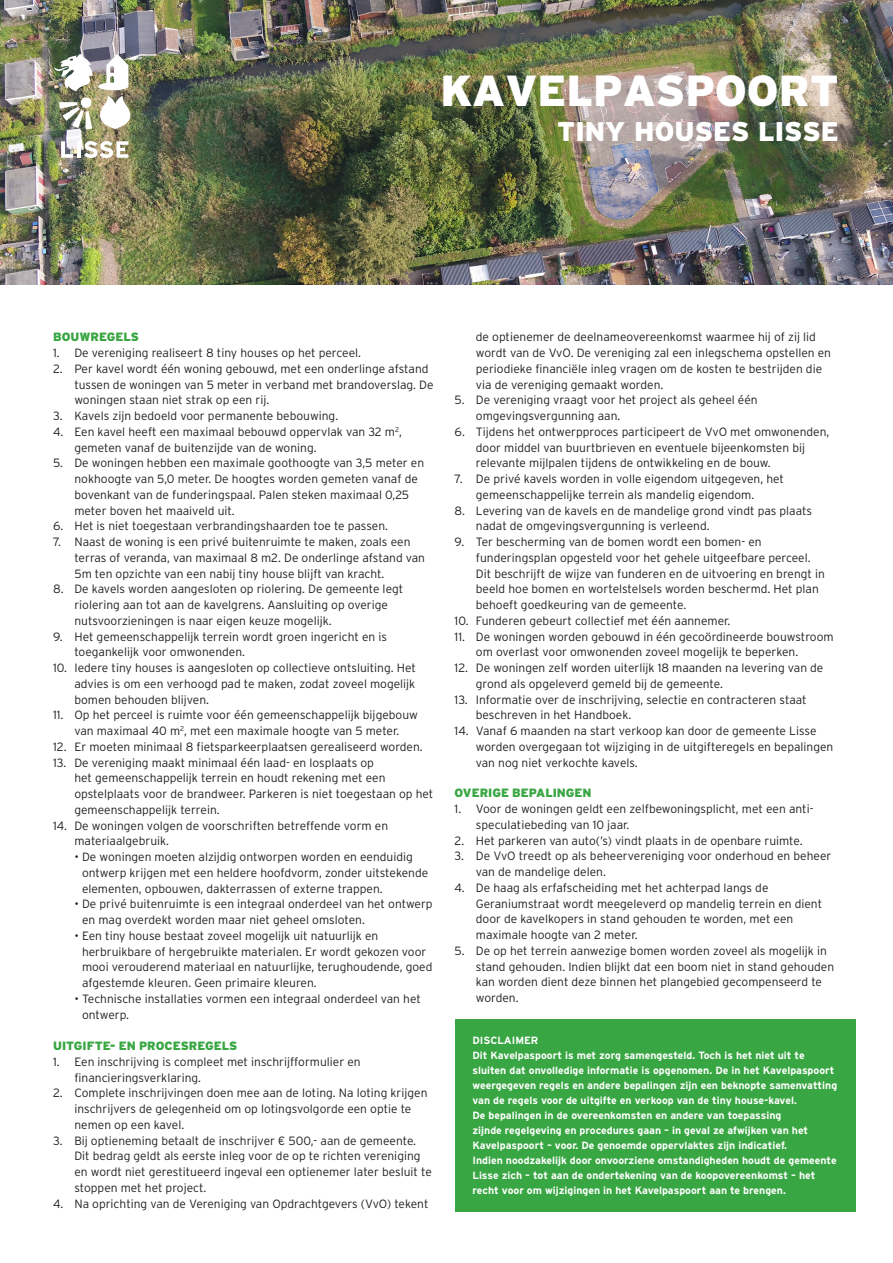
<style>
.page{position:relative;width:893px;height:1263px;background:#fff}
.page>*{position:absolute;margin:0;border:0;box-sizing:border-box;transform-origin:0 0}
.Titel{font:900 43.5px "Interstate";color:#fff}
.Titel-2{font:900 27px "Interstate";color:#fff}
.plat_inspring_nummer{font:300 12px/15.8px "Interstate";color:#231f20}
.kopje{font:900 12px "Interstate";color:#38a642}
.plat{font:900 12px "Interstate";color:#38a642}
.disclaimer{font:700 10.5px/15px "Interstate";color:#fff}
</style>
<div class="page">
<img style="left:0;top:0;width:893px;height:285px">
<svg style="left:61px;top:141px;width:12px;height:17px"></svg>
<hr style="left:77px;top:141px;width:4px;height:17px;background:#fff">
<svg style="left:84px;top:141px;width:44px;height:17px"></svg>
<img style="left:54px;top:54px;width:76px;height:75px">
<div style="left:455px;top:1019px;width:401px;height:192px;background:#38a642"></div>
<p class="Titel" style="left:440px;top:66px;width:400px">KAVELPASPOORT</p>
<p class="Titel-2" style="left:557px;top:116px;width:283px">TINY HOUSES LISSE</p>
<p class="kopje" style="left:53px;top:330px;width:87px">BOUWREGELS</p>
<p class="plat_inspring_nummer" style="left:53px;top:345px;width:309px">1. De vereniging realiseert 8 tiny houses op het perceel.</p>
<p class="plat_inspring_nummer" style="left:74px;top:361px;width:361px;text-indent:-21px">2. Per kavel wordt één woning gebouwd, met een onderlinge afstand tussen de woningen van 5 meter in verband met brandoverslag. De woningen staan niet strak op een rij.</p>
<p class="plat_inspring_nummer" style="left:53px;top:408px;width:287px">3. Kavels zijn bedoeld voor permanente bebouwing.</p>
<p class="plat_inspring_nummer" style="left:74px;top:424px;width:329px;text-indent:-21px">4. Een kavel heeft een maximaal bebouwd oppervlak van 32 m<sup>2</sup>, gemeten vanaf de buitenzijde van de woning.</p>
<p class="plat_inspring_nummer" style="left:74px;top:455px;width:351px;text-indent:-21px">5. De woningen hebben een maximale goothoogte van 3,5 meter en nokhoogte van 5,0 meter. De hoogtes worden gemeten vanaf de bovenkant van de funderingspaal. Palen steken maximaal 0,25 meter boven het maaiveld uit.</p>
<p class="plat_inspring_nummer" style="left:53px;top:518px;width:336px">6. Het is niet toegestaan verbrandingshaarden toe te passen.</p>
<p class="plat_inspring_nummer" style="left:74px;top:534px;width:352px;text-indent:-21px">7. Naast de woning is een privé buitenruimte te maken, zoals een terras of veranda, van maximaal 8 m2. De onderlinge afstand van<br>5m ten opzichte van een nabij tiny house blijft van kracht.</p>
<p class="plat_inspring_nummer" style="left:74px;top:581px;width:330px;text-indent:-21px">8. De kavels worden aangesloten op riolering. De gemeente legt riolering aan tot aan de kavelgrens. Aansluiting op overige nutsvoorzieningen is naar eigen keuze mogelijk.</p>
<p class="plat_inspring_nummer" style="left:74px;top:628px;width:314px;text-indent:-21px">9. Het gemeenschappelijk terrein wordt groen ingericht en is toegankelijk voor omwonenden.</p>
<p class="plat_inspring_nummer" style="left:74px;top:660px;width:343px;text-align:justify;text-indent:-21px">10. Iedere tiny houses is aangesloten op collectieve ontsluiting. Het advies is om een verhoogd pad te maken, zodat zoveel mogelijk bomen behouden blijven.</p>
<p class="plat_inspring_nummer" style="left:53px;top:707px;width:366px;text-align:center">11. Op het perceel is ruimte voor één gemeenschappelijk bijgebouw van maximaal 40 m<sup>2</sup>, met een maximale hoogte van 5 meter.</p>
<p class="plat_inspring_nummer" style="left:53px;top:739px;width:371px">12. Er moeten minimaal 8 fietsparkeerplaatsen gerealiseerd worden.</p>
<p class="plat_inspring_nummer" style="left:74px;top:754px;width:360px;text-indent:-21px">13. De vereniging maakt minimaal één laad- en losplaats op<br>het gemeenschappelijk terrein en houdt rekening met een opstelplaats voor de brandweer. Parkeren is niet toegestaan op het gemeenschappelijk terrein.</p>
<p class="plat_inspring_nummer" style="left:74px;top:817px;width:315px;text-indent:-21px">14. De woningen volgen de voorschriften betreffende vorm en materiaalgebruik.</p>
<p class="plat_inspring_nummer" style="left:82px;top:849px;width:348px;text-indent:-8px">• De woningen moeten alzijdig ontworpen worden en eenduidig ontwerp krijgen met een heldere hoofdvorm, zonder uitstekende elementen, opbouwen, dakterrassen of externe trappen.</p>
<p class="plat_inspring_nummer" style="left:82px;top:896px;width:352px;text-indent:-8px">• De privé buitenruimte is een integraal onderdeel van het ontwerp en mag overdekt worden maar niet geheel omsloten.</p>
<p class="plat_inspring_nummer" style="left:82px;top:928px;width:352px;text-indent:-8px">• Een tiny house bestaat zoveel mogelijk uit natuurlijk en herbruikbare of hergebruikte materialen. Er wordt gekozen voor mooi verouderend materiaal en natuurlijke, terughoudende, goed afgestemde kleuren. Geen primaire kleuren.</p>
<p class="plat_inspring_nummer" style="left:82px;top:991px;width:340px;text-indent:-8px">• Technische installaties vormen een integraal onderdeel van het ontwerp.</p>
<p class="plat" style="left:53px;top:1039px;width:186px">UITGIFTE- EN PROCESREGELS</p>
<p class="plat_inspring_nummer" style="left:74px;top:1054px;width:288px;text-indent:-21px">1. Een inschrijving is compleet met inschrijfformulier en financieringsverklaring.</p>
<p class="plat_inspring_nummer" style="left:74px;top:1085px;width:355px;text-indent:-21px">2. Complete inschrijvingen doen mee aan de loting. Na loting krijgen inschrijvers de gelegenheid om op lotingsvolgorde een optie te nemen op een kavel.</p>
<p class="plat_inspring_nummer" style="left:74px;top:1132px;width:359px;text-indent:-21px">3. Bij optieneming betaalt de inschrijver € 500,- aan de gemeente.<br>Dit bedrag geldt als eerste inleg voor de op te richten vereniging en wordt niet gerestitueerd ingeval een optienemer later besluit te stoppen met het project.</p>
<p class="plat_inspring_nummer" style="left:53px;top:1195px;width:377px">4. Na oprichting van de Vereniging van Opdrachtgevers (VvO) tekent</p>
<p class="plat_inspring_nummer" style="left:476px;top:329px;width:357px">de optienemer de deelnameovereenkomst waarmee hij of zij lid wordt van de VvO. De vereniging zal een inlegschema opstellen en periodieke financiële inleg vragen om de kosten te bestrijden die via de vereniging gemaakt worden.</p>
<p class="plat_inspring_nummer" style="left:476px;top:392px;width:283px;text-indent:-21px">5. De vereniging vraagt voor het project als geheel één omgevingsvergunning aan.</p>
<p class="plat_inspring_nummer" style="left:476px;top:424px;width:355px;text-indent:-21px">6. Tijdens het ontwerpproces participeert de VvO met omwonenden, door middel van buurtbrieven en eventuele bijeenkomsten bij relevante mijlpalen tijdens de ontwikkeling en de bouw.</p>
<p class="plat_inspring_nummer" style="left:476px;top:471px;width:310px;text-indent:-21px">7. De privé kavels worden in volle eigendom uitgegeven, het gemeenschappelijke terrein als mandelig eigendom.</p>
<p class="plat_inspring_nummer" style="left:476px;top:502px;width:338px;text-indent:-21px">8. Levering van de kavels en de mandelige grond vindt pas plaats nadat de omgevingsvergunning is verleend.</p>
<p class="plat_inspring_nummer" style="left:476px;top:534px;width:351px;text-indent:-21px">9. Ter bescherming van de bomen wordt een bomen- en funderingsplan opgesteld voor het gehele uitgeefbare perceel.<br>Dit beschrijft de wijze van funderen en de uitvoering en brengt in beeld hoe bomen en wortelstelsels worden beschermd. Het plan behoeft goedkeuring van de gemeente.</p>
<p class="plat_inspring_nummer" style="left:455px;top:613px;width:277px">10. Funderen gebeurt collectief met één aannemer.</p>
<p class="plat_inspring_nummer" style="left:476px;top:628px;width:359px;text-indent:-21px">11. De woningen worden gebouwd in één gecoördineerde bouwstroom om overlast voor omwonenden zoveel mogelijk te beperken.</p>
<p class="plat_inspring_nummer" style="left:476px;top:660px;width:349px;text-indent:-21px">12. De woningen zelf worden uiterlijk 18 maanden na levering van de grond als opgeleverd gemeld bij de gemeente.</p>
<p class="plat_inspring_nummer" style="left:476px;top:691px;width:332px;text-indent:-21px">13. Informatie over de inschrijving, selectie en contracteren staat beschreven in het Handboek.</p>
<p class="plat_inspring_nummer" style="left:476px;top:723px;width:359px;text-indent:-21px">14. Vanaf 6 maanden na start verkoop kan door de gemeente Lisse worden overgegaan tot wijziging in de uitgifteregels en bepalingen van nog niet verkochte kavels.</p>
<p class="kopje" style="left:455px;top:786px;width:139px">OVERIGE BEPALINGEN</p>
<p class="plat_inspring_nummer" style="left:476px;top:801px;width:339px;text-indent:-21px">1. Voor de woningen geldt een zelfbewoningsplicht, met een anti&shy;speculatiebeding van 10 jaar.</p>
<p class="plat_inspring_nummer" style="left:455px;top:832px;width:349px">2. Het parkeren van auto(’s) vindt plaats in de openbare ruimte.</p>
<p class="plat_inspring_nummer" style="left:476px;top:848px;width:357px;text-indent:-21px">3. De VvO treedt op als beheervereniging voor onderhoud en beheer van de mandelige delen.</p>
<p class="plat_inspring_nummer" style="left:476px;top:880px;width:348px;text-indent:-21px">4. De haag als erfafscheiding met het achterpad langs de Geraniumstraat wordt meegeleverd op mandelig terrein en dient door de kavelkopers in stand gehouden te worden, met een maximale hoogte van 2 meter.</p>
<p class="plat_inspring_nummer" style="left:476px;top:943px;width:360px;text-indent:-21px">5. De op het terrein aanwezige bomen worden zoveel als mogelijk in stand gehouden. Indien blijkt dat een boom niet in stand gehouden kan worden dient deze binnen het plangebied gecompenseerd te worden.</p>
<p class="disclaimer" style="left:472px;top:1033px;width:67px">DISCLAIMER</p>
<p class="disclaimer" style="left:472px;top:1048px;width:366px">Dit Kavelpaspoort is met zorg samengesteld. Toch is het niet uit te sluiten dat onvolledige informatie is opgenomen. De in het Kavelpaspoort weergegeven regels en andere bepalingen zijn een beknopte samenvatting van de regels voor de uitgifte en verkoop van de tiny house-kavel.<br>De bepalingen in de overeenkomsten en andere van toepassing<br>zijnde regelgeving en procedures gaan – in geval ze afwijken van het Kavelpaspoort – voor. De genoemde oppervlaktes zijn indicatief.</p>
<p class="disclaimer" style="left:472px;top:1153px;width:366px">Indien noodzakelijk door onvoorziene omstandigheden houdt de gemeente<br>Lisse zich – tot aan de ondertekening van de koopovereenkomst – het recht voor om wijzigingen in het Kavelpaspoort aan te brengen.</p>
</div>
